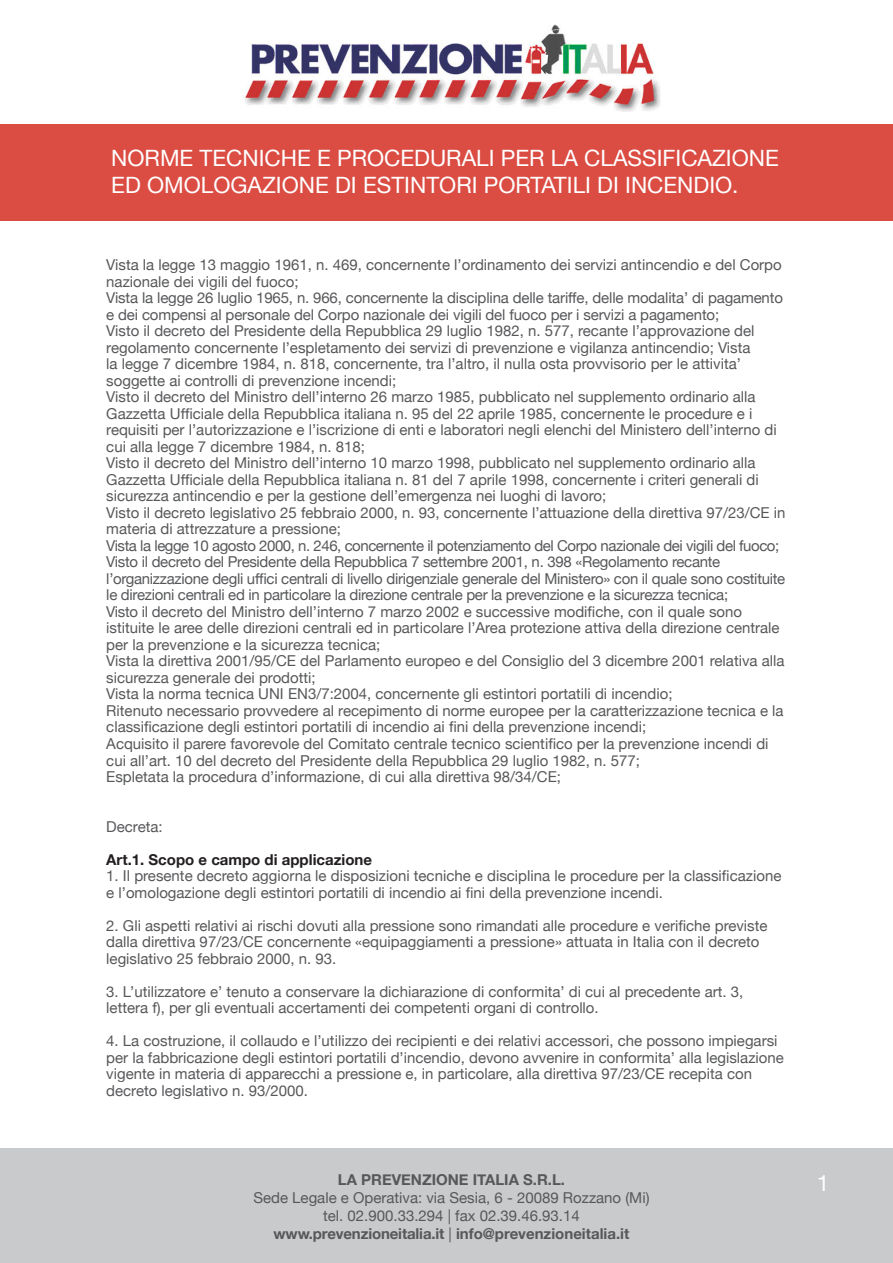
<style>
.page{position:relative;width:893px;height:1263px;background:#fff}
.page>*{position:absolute;margin:0;border:0;box-sizing:border-box;transform-origin:0 0}
.t1{font:22.5px/27px "Helvetica Neue";color:#fff}
.t2{font:15px/16.5px "Helvetica Neue";color:#57585a}
.t3{font:15px/16.5px "Helvetica Neue";letter-spacing:-.02em;color:#57585a}
.t4{font:15px "Helvetica Neue";letter-spacing:-.03em;color:#57585a}
.t5{font:700 15px "Helvetica Neue";color:#231f20}
.t6{font:700 15px "Helvetica Neue";color:#57585a}
.s1{font-weight:700}
</style>
<div class="page">
<img style="left:244px;top:24px;width:417px;height:88px">
<div style="left:0;top:124px;width:893px;height:96px;background:#db4c43"></div>
<div style="left:0;top:1148px;width:893px;height:115px;background:#c9cacc"></div>
<h1 class="t1" style="left:111px;top:146px;width:669px">NORME TECNICHE E PROCEDURALI PER LA CLASSIFICAZIONE<br>ED OMOLOGAZIONE DI ESTINTORI PORTATILI DI INCENDIO.</h1>
<p class="t2" style="left:106px;top:258px;width:677px">Vista la legge 13 maggio 1961, n. 469, concernente l’ordinamento dei servizi antincendio e del Corpo nazionale dei vigili del fuoco;</p>
<p class="t2" style="left:106px;top:291px;width:678px">Vista la legge 26 luglio 1965, n. 966, concernente la disciplina delle tariffe, delle modalita’ di pagamento e dei compensi al personale del Corpo nazionale dei vigili del fuoco per i servizi a pagamento;</p>
<p class="t2" style="left:106px;top:324px;width:650px">Visto il decreto del Presidente della Repubblica 29 luglio 1982, n. 577, recante l’approvazione del regolamento concernente l’espletamento dei servizi di prevenzione e vigilanza antincendio; Vista la legge 7 dicembre 1984, n. 818, concernente, tra l’altro, il nulla osta provvisorio per le attivita’ soggette ai controlli di prevenzione incendi;</p>
<p class="t2" style="left:106px;top:390px;width:672px">Visto il decreto del Ministro dell’interno 26 marzo 1985, pubblicato nel supplemento ordinario alla Gazzetta Ufficiale della Repubblica italiana n. 95 del 22 aprile 1985, concernente le procedure e i requisiti per l’autorizzazione e l’iscrizione di enti e laboratori negli elenchi del Ministero dell’interno di cui alla legge 7 dicembre 1984, n. 818;</p>
<p class="t2" style="left:106px;top:456px;width:654px">Visto il decreto del Ministro dell’interno 10 marzo 1998, pubblicato nel supplemento ordinario alla<br>Gazzetta Ufficiale della Repubblica italiana n. 81 del 7 aprile 1998, concernente i criteri generali di sicurezza antincendio e per la gestione dell’emergenza nei luoghi di lavoro;</p>
<p class="t2" style="left:106px;top:505px;width:681px">Visto il decreto legislativo 25 febbraio 2000, n. 93, concernente l’attuazione della direttiva 97/23/CE in materia di attrezzature a pressione;</p>
<p class="t4" style="left:106px;top:535px;width:674px">Vista la legge 10 agosto 2000, n. 246, concernente il potenziamento del Corpo nazionale dei vigili del fuoco;</p>
<p class="t3" style="left:106px;top:555px;width:680px">Visto il decreto del Presidente della Repubblica 7 settembre 2001, n. 398 «Regolamento recante l’organizzazione degli uffici centrali di livello dirigenziale generale del Ministero» con il quale sono costituite le direzioni centrali ed in particolare la direzione centrale per la prevenzione e la sicurezza tecnica;</p>
<p class="t2" style="left:106px;top:604px;width:675px">Visto il decreto del Ministro dell’interno 7 marzo 2002 e successive modifiche, con il quale sono istituite le aree delle direzioni centrali ed in particolare l’Area protezione attiva della direzione centrale per la prevenzione e la sicurezza tecnica;</p>
<p class="t2" style="left:106px;top:654px;width:680px">Vista la direttiva 2001/95/CE del Parlamento europeo e del Consiglio del 3 dicembre 2001 relativa alla sicurezza generale dei prodotti;</p>
<p class="t2" style="left:106px;top:687px;width:568px">Vista la norma tecnica UNI EN3/7:2004, concernente gli estintori portatili di incendio;</p>
<p class="t2" style="left:106px;top:703px;width:679px">Ritenuto necessario provvedere al recepimento di norme europee per la caratterizzazione tecnica e la</p>
<p class="t2" style="left:106px;top:720px;width:541px">classificazione degli estintori portatili di incendio ai fini della prevenzione incendi;</p>
<p class="t2" style="left:106px;top:736px;width:664px">Acquisito il parere favorevole del Comitato centrale tecnico scientifico per la prevenzione incendi di cui all’art. 10 del decreto del Presidente della Repubblica 29 luglio 1982, n. 577;</p>
<p class="t2" style="left:106px;top:769px;width:456px">Espletata la procedura d’informazione, di cui alla direttiva 98/34/CE;</p>
<p class="t2" style="left:106px;top:819px;width:58px">Decreta:</p>
<p class="t5" style="left:106px;top:847px;width:267px">Art.1. Scopo e campo di applicazione</p>
<p class="t2" style="left:106px;top:868px;width:677px">1. Il presente decreto aggiorna le disposizioni tecniche e disciplina le procedure per la classificazione e l’omologazione degli estintori portatili di incendio ai fini della prevenzione incendi.</p>
<p class="t2" style="left:106px;top:918px;width:663px">2. Gli aspetti relativi ai rischi dovuti alla pressione sono rimandati alle procedure e verifiche previste dalla direttiva 97/23/CE concernente «equipaggiamenti a pressione» attuata in Italia con il decreto legislativo 25 febbraio 2000, n. 93.</p>
<p class="t2" style="left:106px;top:984px;width:639px">3. L’utilizzatore e’ tenuto a conservare la dichiarazione di conformita’ di cui al precedente art. 3, lettera f), per gli eventuali accertamenti dei competenti organi di controllo.</p>
<p class="t2" style="left:106px;top:1033px;width:679px">4. La costruzione, il collaudo e l’utilizzo dei recipienti e dei relativi accessori, che possono impiegarsi per la fabbricazione degli estintori portatili d’incendio, devono avvenire in conformita’ alla legislazione vigente in materia di apparecchi a pressione e, in particolare, alla direttiva 97/23/CE recepita con decreto legislativo n. 93/2000.</p>
<p class="t6" style="left:338px;top:1167px;width:229px">LA PREVENZIONE ITALIA S.R.L.</p>
<p class="t2" style="left:253px;top:1189px;width:398px;line-height:18px;text-align:center">Sede Legale e Operativa: via Sesia, 6 - 20089 Rozzano (Mi) tel. 02.900.33.294 | fax 02.39.46.93.14 <span class="s1">www.prevenzioneitalia.it</span> | <span class="s1">info@prevenzioneitalia.it</span></p>
<p class="t1" style="left:817px;top:1171px;width:14px">1</p>
</div>
